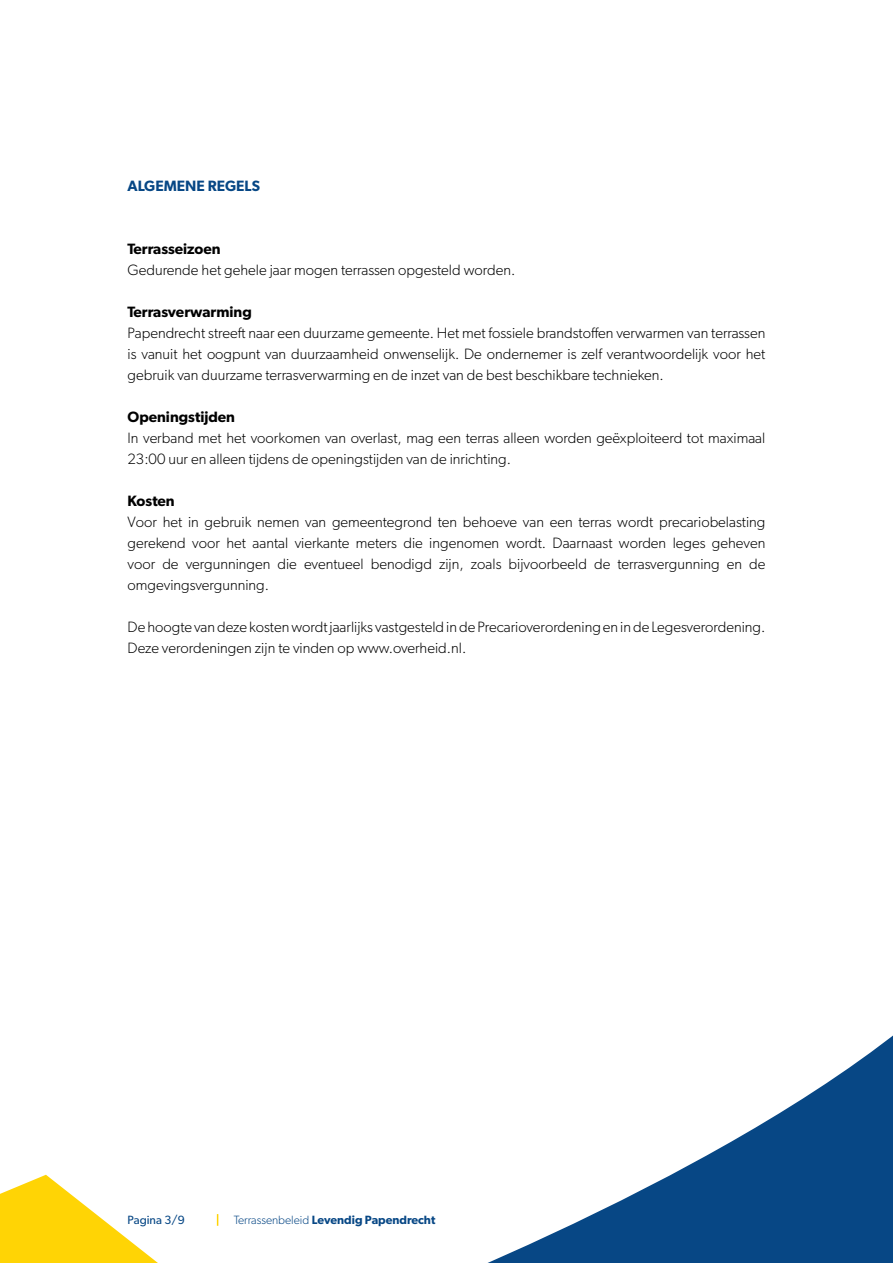
<style>
.page{position:relative;width:893px;height:1263px;background:#fff}
.page>*{position:absolute;margin:0;border:0;box-sizing:border-box;transform-origin:0 0}
.t1{font:300 15px/21px "Gibson";color:#000;text-align:justify}
.t2{font:600 15px "Gibson";color:#000}
.t3{font:600 15px "Gibson";color:#074785}
.t4{font:600 12px "Gibson";color:#074785}
.t5{font:12px "Gibson";color:#074785}
.s1{font-weight:300}
</style>
<div class="page">
<svg style="left:487px;top:1035px;width:406px;height:228px"></svg>
<svg style="left:0;top:1175px;width:219px;height:88px"></svg>
<p class="t3" style="left:128px;top:177px;width:134px">ALGEMENE REGELS</p>
<p class="t2" style="left:128px;top:240px;width:94px">Terrasseizoen</p>
<p class="t1" style="left:128px;top:259px;width:389px">Gedurende het gehele jaar mogen terrassen opgesteld worden.</p>
<p class="t2" style="left:128px;top:303px;width:126px">Terrasverwarming</p>
<p class="t1" style="left:128px;top:322px;width:639px">Papendrecht streeft naar een duurzame gemeente. Het met fossiele brandstoffen verwarmen van terrassen is vanuit het oogpunt van duurzaamheid onwenselijk. De ondernemer is zelf verantwoordelijk voor het gebruik van duurzame terrasverwarming en de inzet van de best beschikbare technieken.</p>
<p class="t2" style="left:128px;top:408px;width:109px">Openingstijden</p>
<p class="t1" style="left:128px;top:427px;width:639px">In verband met het voorkomen van overlast, mag een terras alleen worden geëxploiteerd tot maximaal<br>23:00 uur en alleen tijdens de openingstijden van de inrichting.</p>
<p class="t2" style="left:128px;top:492px;width:49px">Kosten</p>
<p class="t1" style="left:128px;top:511px;width:639px">Voor het in gebruik nemen van gemeentegrond ten behoeve van een terras wordt precariobelasting gerekend voor het aantal vierkante meters die ingenomen wordt. Daarnaast worden leges geheven voor de vergunningen die eventueel benodigd zijn, zoals bijvoorbeeld de terrasvergunning en de omgevingsvergunning.</p>
<p class="t1" style="left:128px;top:616px;width:639px">De hoogte van deze kosten wordt jaarlijks vastgesteld in de Precarioverordening en in de Legesverordening.<br>Deze verordeningen zijn te vinden op www.overheid.nl.</p>
<p class="t5" style="left:128px;top:1212px;width:59px">Pagina 3/9</p>
<p class="t4" style="left:234px;top:1212px;width:203px"><span class="s1">Terrassenbeleid</span> Levendig Papendrecht</p>
</div>
